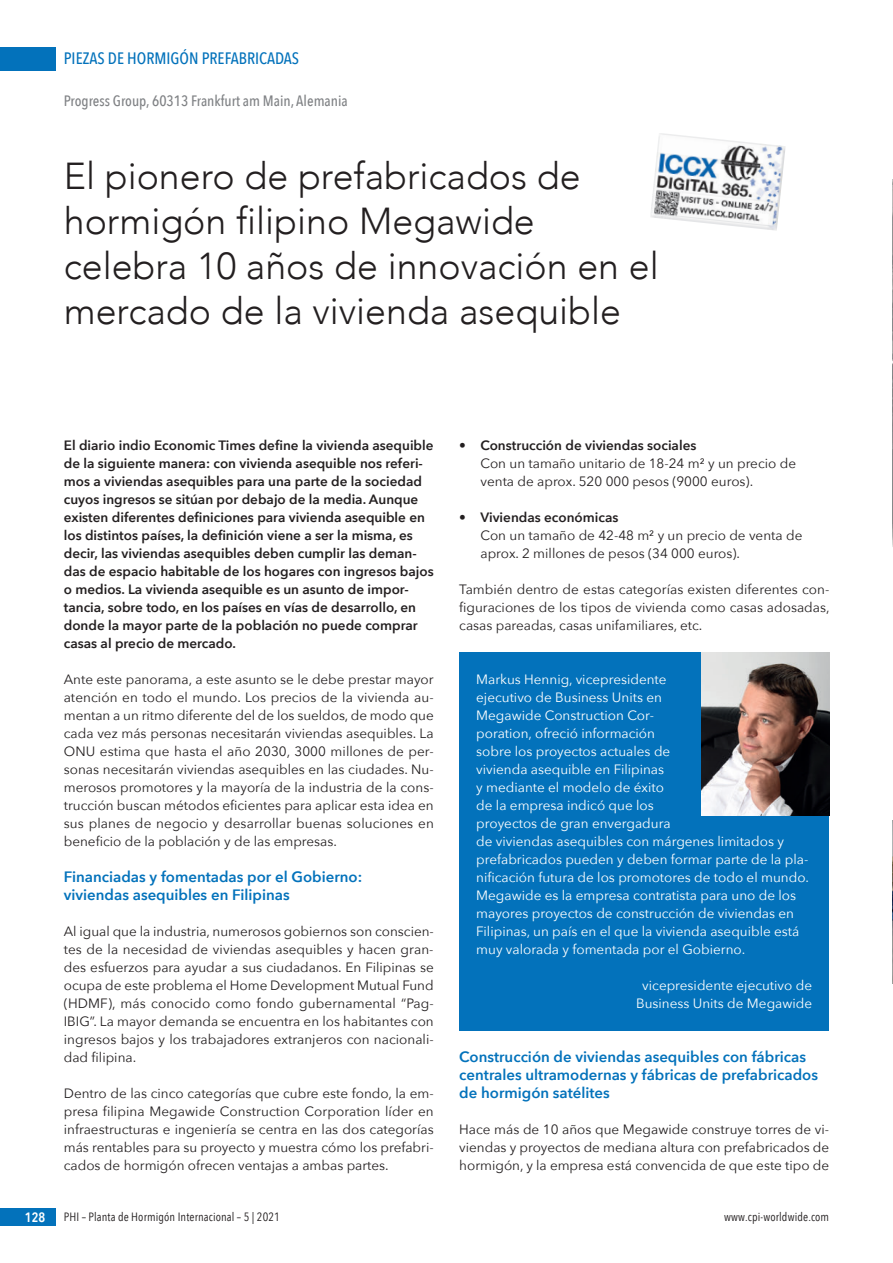
<style>
.page{position:relative;width:893px;height:1263px;background:#fff}
.page>*{position:absolute;margin:0;border:0;box-sizing:border-box;transform-origin:0 0}
.t1{font:300 37.5px/45px "Avenir";color:#231f20}
.t2{font:500 16.5px "Avenir Next Condensed";color:#0372bb}
.t3{font:600 15px/18px "Avenir Next";color:#0372bb}
.t4{font:500 15px "Avenir Next Condensed";color:#808285}
.t5{font:13.5px/18px "Avenir Next";color:#231f20;text-align:justify}
.t6{font:13.5px/18px "Avenir Next";color:#fff}
.t7{font:600 13.5px/18px "Avenir Next";color:#231f20}
.t8{font:600 13.5px "Avenir Next Condensed";color:#fff}
.t9{font:12px "Avenir Next Condensed";letter-spacing:.01em;color:#231f20}
.s1{font-weight:600}
</style>
<div class="page">
<div style="left:0;top:47px;width:55px;height:23px;background:#0372bb"></div>
<div style="left:0;top:1208px;width:55px;height:18px;background:#0372bb"></div>
<div style="left:459px;top:653px;width:370px;height:18px;background:#0372bb"></div>
<div style="left:459px;top:671px;width:370px;height:288px;background:#0372bb"></div>
<div style="left:459px;top:959px;width:370px;height:18px;background:#0372bb"></div>
<div style="left:459px;top:977px;width:370px;height:18px;background:#0372bb"></div>
<div style="left:459px;top:995px;width:370px;height:18px;background:#0372bb"></div>
<div style="left:459px;top:1013px;width:370px;height:18px;background:#0372bb"></div>
<img style="left:650px;top:133px;width:135px;height:98px">
<img style="left:702px;top:653px;width:127px;height:162px">
<img style="left:892px;top:180px;width:1px;height:367px">
<img style="left:892px;top:821px;width:1px;height:162px">
<p class="t2" style="left:64px;top:49px;width:237px">PIEZAS DE HORMIGÓN PREFABRICADAS</p>
<p class="t4" style="left:64px;top:92px;width:285px">Progress Group, 60313 Frankfurt am Main, Alemania</p>
<h1 class="t1" style="left:64px;top:153px;width:596px">El pionero de prefabricados de hormigón filipino Megawide celebra 10 años de innovación en el mercado de la vivienda asequible</h1>
<p class="t7" style="left:64px;top:436px;width:371px">El diario indio Economic Times define la vivienda asequible de la siguiente manera: con vivienda asequible nos referi&shy;mos a viviendas asequibles para una parte de la sociedad cuyos ingresos se sitúan por debajo de la media. Aunque existen diferentes definiciones para vivienda asequible en los distintos países, la definición viene a ser la misma, es decir, las viviendas asequibles deben cumplir las deman&shy;das de espacio habitable de los hogares con ingresos bajos o medios. La vivienda asequible es un asunto de impor&shy;tancia, sobre todo, en los países en vías de desarrollo, en donde la mayor parte de la población no puede comprar casas al precio de mercado.</p>
<p class="t5" style="left:64px;top:670px;width:372px">Ante este panorama, a este asunto se le debe prestar mayor atención en todo el mundo. Los precios de la vivienda au&shy;mentan a un ritmo diferente del de los sueldos, de modo que cada vez más personas necesitarán viviendas asequibles. La ONU estima que hasta el año 2030, 3000 millones de per&shy;sonas necesitarán viviendas asequibles en las ciudades. Nu&shy;merosos promotores y la mayoría de la industria de la cons&shy;trucción buscan métodos eficientes para aplicar esta idea en sus planes de negocio y desarrollar buenas soluciones en beneficio de la población y de las empresas.</p>
<p class="t3" style="left:64px;top:867px;width:300px">Financiadas y fomentadas por el Gobierno: viviendas asequibles en Filipinas</p>
<p class="t5" style="left:64px;top:922px;width:372px">Al igual que la industria, numerosos gobiernos son conscien&shy;tes de la necesidad de viviendas asequibles y hacen gran&shy;des esfuerzos para ayudar a sus ciudadanos. En Filipinas se ocupa de este problema el Home Development Mutual Fund (HDMF), más conocido como fondo gubernamental “Pag-IBIG”. La mayor demanda se encuentra en los habitantes con ingresos bajos y los trabajadores extranjeros con nacionali&shy;dad filipina.</p>
<p class="t5" style="left:64px;top:1084px;width:371px">Dentro de las cinco categorías que cubre este fondo, la em&shy;presa filipina Megawide Construction Corporation líder en infraestructuras e ingeniería se centra en las dos categorías más rentables para su proyecto y muestra cómo los prefabri&shy;cados de hormigón ofrecen ventajas a ambas partes.</p>
<p class="t5" style="left:481px;top:436px;width:317px;text-align:left;text-indent:-21px">• <span class="s1">Construcción de viviendas sociales<br></span>Con un tamaño unitario de 18-24 m² y un precio de venta de aprox. 520 000 pesos (9000 euros).</p>
<p class="t5" style="left:481px;top:508px;width:323px;text-align:left;text-indent:-21px">• <span class="s1">Viviendas económicas<br></span>Con un tamaño de 42-48 m² y un precio de venta de aprox. 2 millones de pesos (34 000 euros).</p>
<p class="t5" style="left:459px;top:580px;width:372px">También dentro de estas categorías existen diferentes con&shy;figuraciones de los tipos de vivienda como casas adosadas, casas pareadas, casas unifamiliares, etc.</p>
<p class="t6" style="left:476px;top:670px;width:334px">Markus Hennig, vicepresidente<br>ejecutivo de Business Units en<br>Megawide Construction Cor-<br>poration, ofreció información<br>sobre los proyectos actuales de<br>vivienda asequible en Filipinas<br>y mediante el modelo de éxito<br>de la empresa indicó que los<br>proyectos de gran envergadura<br>de viviendas asequibles con márgenes limitados y prefabricados pueden y deben formar parte de la pla&shy;nificación futura de los promotores de todo el mundo.<br>Megawide es la empresa contratista para uno de los mayores proyectos de construcción de viviendas en Filipinas, un país en el que la vivienda asequible está muy valorada y fomentada por el Gobierno.</p>
<p class="t6" style="left:636px;top:976px;width:178px;text-align:center">vicepresidente ejecutivo de<br>Business Units de Megawide</p>
<p class="t3" style="left:459px;top:1047px;width:360px">Construcción de viviendas asequibles con fábricas centrales ultramodernas y fábricas de prefabricados de hormigón satélites</p>
<p class="t5" style="left:459px;top:1120px;width:371px">Hace más de 10 años que Megawide construye torres de vi&shy;viendas y proyectos de mediana altura con prefabricados de hormigón, y la empresa está convencida de que este tipo de</p>
<p class="t8" style="left:25px;top:1206px;width:22px">128</p>
<p class="t9" style="left:64px;top:1207px;width:218px">PHI – Planta de Hormigón Internacional – 5 | 2021</p>
<p class="t9" style="left:724px;top:1207px;width:107px">www.cpi-worldwide.com</p>
</div>
